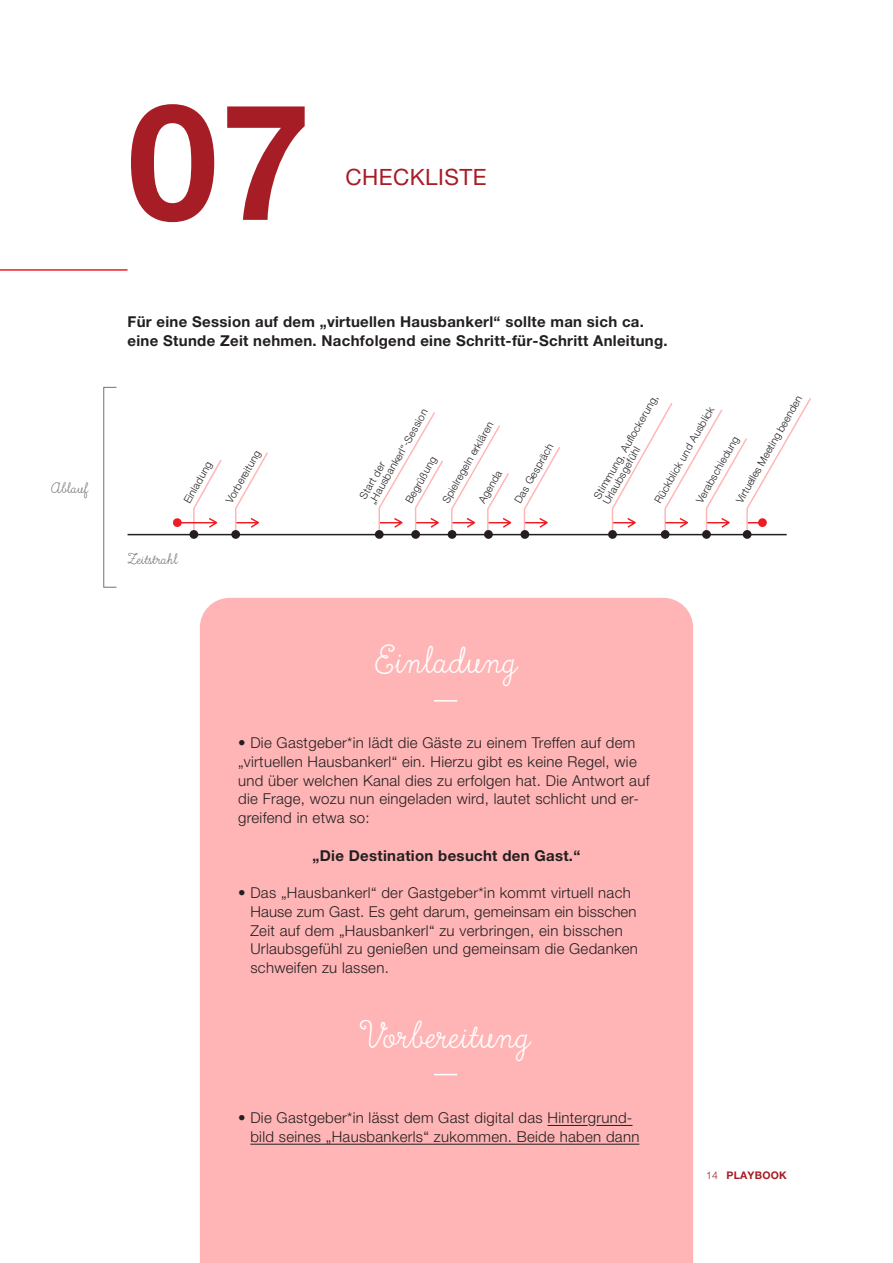
<style>
.page{position:relative;width:893px;height:1263px;background:#fff}
.page>*{position:absolute;margin:0;border:0;box-sizing:border-box;transform-origin:0 0}
.t1{font:700 162px "Helvetica Neue LT Pro";color:#a71d26}
.t2{font:45.9px "True North Script";color:#fff}
.t3{font:22.5px "Helvetica Neue LT Pro";letter-spacing:.02em;color:#a71d26}
.t4{font:18px "True North Script";color:#717275}
.t5{font:300 15px/18.8px "Helvetica Neue LT Pro";letter-spacing:.02em;color:#231f20}
.t6{font:700 15px/18.8px "Helvetica Neue LT Pro";letter-spacing:.02em;color:#231f20}
.t7{font:300 10.5px/10.4px "Helvetica Neue LT Pro";color:#231f20}
.t8{font:700 10.5px "Helvetica Neue LT Pro";letter-spacing:.02em;color:#a71d26}
.s1{font-weight:300}
</style>
<div class="page">
<div style="left:200px;top:598px;width:493px;height:665px;background:#ffb5b6"></div>
<svg style="left:434px;top:700px;width:23px;height:1px"></svg>
<svg style="left:434px;top:1074px;width:23px;height:1px"></svg>
<hr style="left:547px;top:1125px;width:41px;height:1px;background:#231f20">
<hr style="left:596px;top:1125px;width:36px;height:1px;background:#231f20">
<hr style="left:250px;top:1144px;width:389px;height:1px;background:#231f20">
<hr style="left:0;top:269px;width:128px;height:2px;background:#ee1d23">
<hr style="left:128px;top:534px;width:659px;height:1px;background:#231f20">
<div style="left:608px;top:530px;width:9px;height:9px;background:#231f20;border-radius:50%"></div>
<div style="left:661px;top:530px;width:8px;height:9px;background:#231f20;border-radius:50%"></div>
<div style="left:702px;top:530px;width:9px;height:9px;background:#231f20;border-radius:50%"></div>
<div style="left:743px;top:530px;width:8px;height:9px;background:#231f20;border-radius:50%"></div>
<div style="left:375px;top:530px;width:9px;height:9px;background:#231f20;border-radius:50%"></div>
<div style="left:411px;top:530px;width:9px;height:9px;background:#231f20;border-radius:50%"></div>
<div style="left:448px;top:530px;width:8px;height:9px;background:#231f20;border-radius:50%"></div>
<div style="left:484px;top:530px;width:9px;height:9px;background:#231f20;border-radius:50%"></div>
<div style="left:520px;top:530px;width:9px;height:9px;background:#231f20;border-radius:50%"></div>
<div style="left:190px;top:530px;width:8px;height:9px;background:#231f20;border-radius:50%"></div>
<div style="left:231px;top:530px;width:9px;height:9px;background:#231f20;border-radius:50%"></div>
<svg style="left:523px;top:447px;width:37px;height:86px"></svg>
<svg style="left:378px;top:412px;width:134px;height:121px"></svg>
<svg style="left:234px;top:452px;width:34px;height:81px"></svg>
<svg style="left:172px;top:460px;width:50px;height:73px"></svg>
<svg style="left:611px;top:398px;width:200px;height:135px"></svg>
<div style="left:103px;top:387px;width:14px;height:201px;border:1px solid #717275"></div>
<p class="t4" style="left:51px;top:478px;width:38px">Ablauf</p>
<h1 class="t1" style="left:128px;top:62px;width:185px">07</h1>
<h3 class="t3" style="left:345px;top:164px;width:143px">CHECKLISTE</h3>
<p class="t6" style="left:128px;top:312px;width:542px">Für eine Session auf dem „virtuellen Hausbankerl“ sollte man sich ca. eine Stunde Zeit nehmen. Nachfolgend eine Schritt-für-Schritt Anleitung.</p>
<p class="t7" style="left:182px;top:499px;width:48px;rotate:-60deg">Einladung</p>
<p class="t7" style="left:224px;top:499px;width:61px;rotate:-60deg">Vorbereitung</p>
<p class="t4" style="left:128px;top:549px;width:52px">Zeitstrahl</p>
<p class="t7" style="left:734px;top:499px;width:123px;rotate:-60deg">Virtuelles Meeting beenden</p>
<p class="t7" style="left:358px;top:496px;width:110px;rotate:-60deg">Start der „Hausbankerl“-Session</p>
<p class="t7" style="left:592px;top:495px;width:120px;rotate:-60deg">Stimmung, Aufl ockerung,</p>
<p class="t7" style="left:652px;top:499px;width:111px;rotate:-60deg">Rückblick und Ausblick</p>
<p class="t7" style="left:440px;top:499px;width:93px;rotate:-60deg">Spielregeln erklären</p>
<p class="t7" style="left:694px;top:499px;width:77px;rotate:-60deg">Verabschiedung</p>
<p class="t7" style="left:513px;top:499px;width:69px;rotate:-60deg">Das Gespräch</p>
<p class="t7" style="left:601px;top:501px;width:66px;rotate:-60deg">Urlaubsgefühl</p>
<p class="t7" style="left:403px;top:499px;width:53px;rotate:-60deg">Begrüßung</p>
<p class="t7" style="left:476px;top:499px;width:38px;rotate:-60deg">Agenda</p>
<h2 class="t2" style="left:376px;top:635px;width:143px">Einladung</h2>
<p class="t5" style="left:238px;top:733px;width:413px">• Die Gastgeber*in lädt die Gäste zu einem Treffen auf dem „virtuellen Hausbankerl“ ein. Hierzu gibt es keine Regel, wie und über welchen Kanal dies zu erfolgen hat. Die Antwort auf die Frage, wozu nun eingeladen wird, lautet schlicht und er&shy;greifend in etwa so:</p>
<p class="t6" style="left:313px;top:845px;width:269px">„Die Destination besucht den Gast.“</p>
<p class="t5" style="left:250px;top:883px;width:389px;text-indent:-12px">• Das „Hausbankerl“ der Gastgeber*in kommt virtuell nach Hause zum Gast. Es geht darum, gemeinsam ein bisschen Zeit auf dem „Hausbankerl“ zu verbringen, ein bisschen Urlaubsgefühl zu genießen und gemeinsam die Gedanken schweifen zu lassen.</p>
<h2 class="t2" style="left:363px;top:1010px;width:169px">Vorbereitung</h2>
<p class="t5" style="left:250px;top:1108px;width:390px;text-indent:-12px">• Die Gastgeber*in lässt dem Gast digital das Hintergrund&shy;bild seines „Hausbankerls“ zukommen. Beide haben dann</p>
<p class="t8" style="left:706px;top:1169px;width:82px"><span class="s1">14</span> PLAYBOOK</p>
</div>
